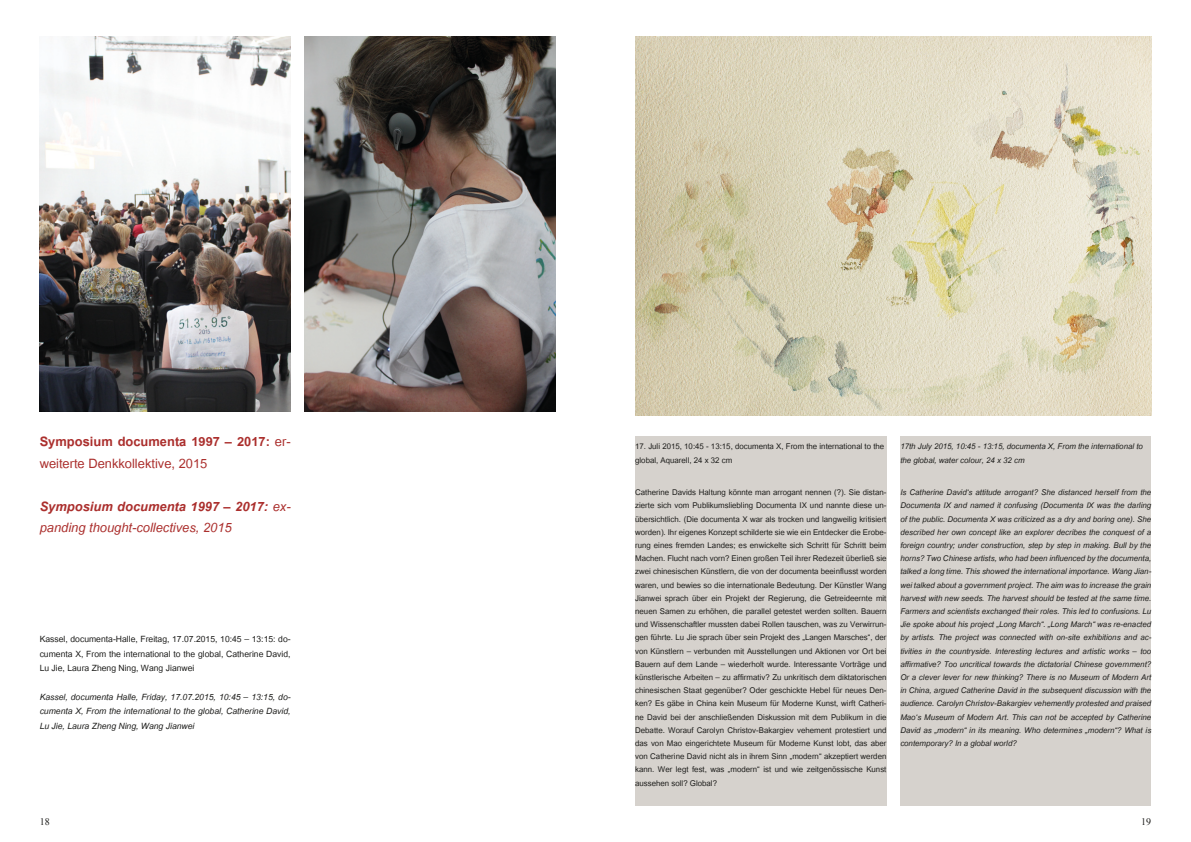
<style>
.page{position:relative;width:1191px;height:842px;background:#fff}
.page>*{position:absolute;margin:0;border:0;box-sizing:border-box;transform-origin:0 0}
.t1{font:italic 18px/21.6px "Utsaah";color:#ab2f2d}
.t2{font:18px/21.6px "Utsaah";color:#ab2f2d}
.t3{font:12px/14.4px "Utsaah";color:#1d1d1b;text-align:justify}
.t4{font:italic 12px/14.4px "Utsaah";color:#1d1d1b;text-align:justify}
.t5{font:11px/13.2px "Utsaah";color:#1d1d1b;text-align:justify}
.t6{font:italic 11px/13.2px "Utsaah";color:#1d1d1b;text-align:justify}
.t7{font:10px "Times New Roman";color:#1d1d1b}
.s1{font-weight:700}
</style>
<div class="page">
<div style="left:635px;top:437px;width:251px;height:369px;background:#d6d2cd"></div>
<div style="left:900px;top:437px;width:251px;height:369px;background:#d6d2cd"></div>
<img style="left:635px;top:36px;width:516px;height:379px">
<img style="left:40px;top:36px;width:251px;height:375px">
<img style="left:305px;top:36px;width:251px;height:375px">
<p class="t2" style="left:40px;top:432px;width:252px"><span class="s1">Symposium documenta 1997 – 2017:</span> er&shy;weiterte Denkkollektive, 2015</p>
<p class="t1" style="left:40px;top:497px;width:252px"><span class="s1">Symposium documenta 1997 – 2017:</span> ex&shy;panding thought-collectives, 2015</p>
<p class="t3" style="left:40px;top:633px;width:252px">Kassel, documenta-Halle, Freitag, 17.07.2015, 10:45 – 13:15: do&shy;cumenta X, From the international to the global, Catherine David, Lu Jie, Laura Zheng Ning, Wang Jianwei</p>
<p class="t4" style="left:40px;top:691px;width:252px">Kassel, documenta Halle, Friday, 17.07.2015, 10:45 – 13:15, do&shy;cumenta X, From the international to the global, Catherine David, Lu Jie, Laura Zheng Ning, Wang Jianwei</p>
<p class="t5" style="left:635px;top:441px;width:251px">17. Juli 2015, 10:45 - 13:15, documenta X, From the international to the global, Aquarell, 24 x 32 cm</p>
<p class="t6" style="left:900px;top:441px;width:244px">17th July 2015, 10:45 - 13:15, documenta X, From the international to the global, water colour, 24 x 32 cm</p>
<p class="t5" style="left:635px;top:487px;width:253px">Catherine Davids Haltung könnte man arrogant nennen (?). Sie distan&shy;zierte sich vom Publikumsliebling Documenta IX und nannte diese un&shy;übersichtlich. (Die documenta X war als trocken und langweilig kritisiert worden). Ihr eigenes Konzept schilderte sie wie ein Entdecker die Erobe&shy;rung eines fremden Landes; es enwickelte sich Schritt für Schritt beim Machen. Flucht nach vorn? Einen großen Teil ihrer Redezeit überließ sie zwei chinesischen Künstlern, die von der documenta beeinflusst worden waren, und bewies so die internationale Bedeutung. Der Künstler Wang Jianwei sprach über ein Projekt der Regierung, die Getreideernte mit neuen Samen zu erhöhen, die parallel getestet werden sollten. Bauern und Wissenschaftler mussten dabei Rollen tauschen, was zu Verwirrun&shy;gen führte. Lu Jie sprach über sein Projekt des „Langen Marsches“, der von Künstlern – verbunden mit Ausstellungen und Aktionen vor Ort bei Bauern auf dem Lande – wiederholt wurde. Interessante Vorträge und künstlerische Arbeiten – zu affirmativ? Zu unkritisch dem diktatorischen chinesischen Staat gegenüber? Oder geschickte Hebel für neues Den&shy;ken? Es gäbe in China kein Museum für Moderne Kunst, wirft Catheri&shy;ne David bei der anschließenden Diskussion mit dem Publikum in die Debatte. Worauf Carolyn Christov-Bakargiev vehement protestiert und das von Mao eingerichtete Museum für Moderne Kunst lobt, das aber von Catherine David nicht als in ihrem Sinn „modern“ akzeptiert werden kann. Wer legt fest, was „modern“ ist und wie zeitgenössische Kunst aussehen soll? Global?</p>
<p class="t6" style="left:900px;top:487px;width:252px">Is Catherine David‘s attitude arrogant? She distanced herself from the Documenta IX and named it confusing (Documenta IX was the darling of the public. Documenta X was criticized as a dry and boring one). She described her own concept like an explorer decribes the conquest of a foreign country; under construction, step by step in making. Bull by the horns? Two Chinese artists, who had been influenced by the documenta, talked a long time. This showed the international importance. Wang Jian&shy;wei talked about a government project. The aim was to increase the grain harvest with new seeds. The harvest should be tested at the same time.<br>Farmers and scientists exchanged their roles. This led to confusions. Lu Jie spoke about his project „Long March“. „Long March“ was re-enacted by artists. The project was connected with on-site exhibitions and ac&shy;tivities in the countryside. Interesting lectures and artistic works – too affirmative? Too uncritical towards the dictatorial Chinese government?<br>Or a clever lever for new thinking? There is no Museum of Modern Art in China, argued Catherine David in the subsequent discussion with the audience. Carolyn Christov-Bakargiev vehemently protested and praised Mao‘s Museum of Modern Art. This can not be accepted by Catherine David as „modern“ in its meaning. Who determines „modern“? What is contemporary? In a global world?</p>
<p class="t7" style="left:40px;top:815px;width:11px">18</p>
<p class="t7" style="left:1141px;top:815px;width:11px">19</p>
</div>
